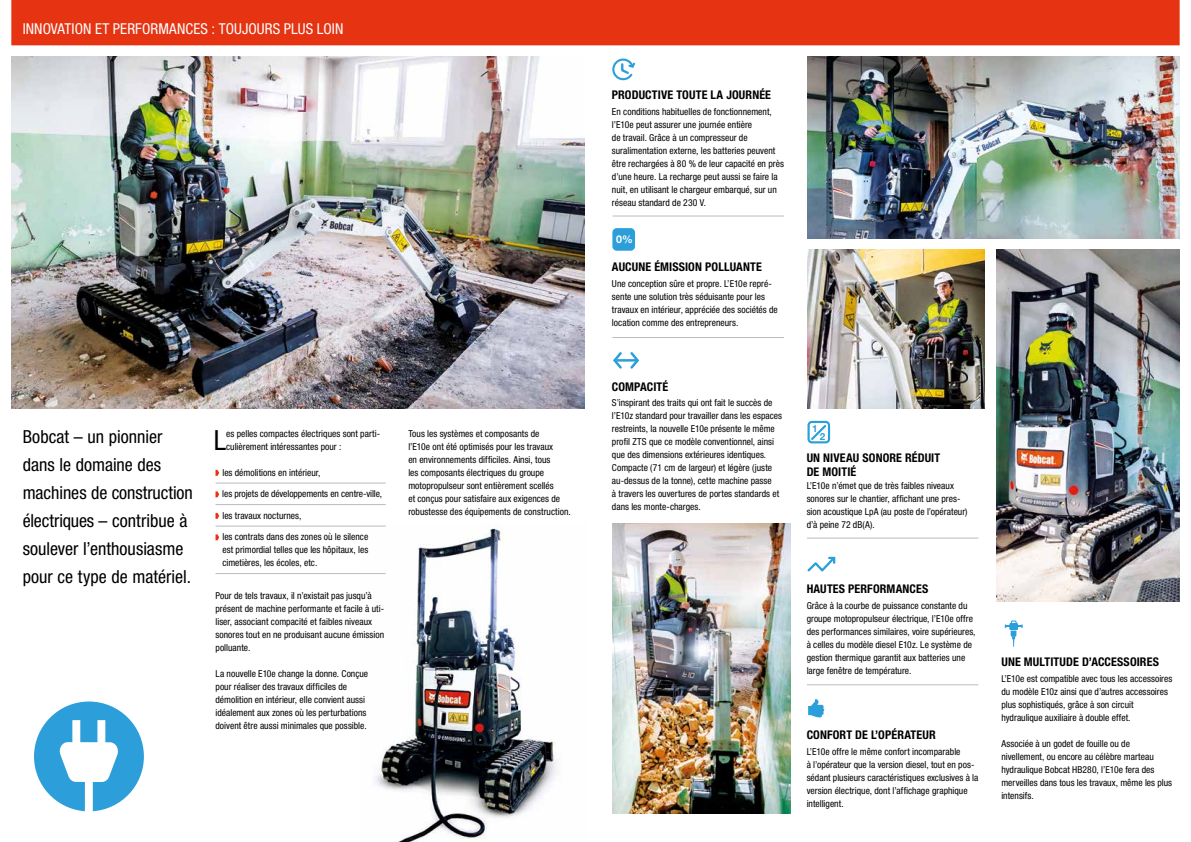
<style>
.page{position:relative;width:1191px;height:842px;background:#fff}
.page>*{position:absolute;margin:0;border:0;box-sizing:border-box;transform-origin:0 0}
.t1{font:condensed 27.8px "Helvetica Neue LT Pro";color:#000}
.t2{font:condensed 18px/28px "Helvetica Neue LT Pro";color:#000}
.t3{font:condensed 15px "Helvetica Neue LT Pro";letter-spacing:.005em;color:#fff}
.t4{font:700 condensed 12px/14px "Helvetica Neue LT Pro";letter-spacing:.01em;color:#000}
.t5{font:700 10.7px "Helvetica Neue LT Pro";color:#fff}
.t6{font:700 9.8px "Helvetica Neue LT Pro";color:#2c9fda}
.t7{font:condensed 9.6px/13px "Helvetica Neue LT Pro";color:#000}
</style>
<div class="page">
<div style="left:11px;top:0;width:1168px;height:45px;background:#e63312"></div>
<img style="left:11px;top:57px;width:573px;height:351px">
<img style="left:362px;top:525px;width:195px;height:317px">
<hr style="left:215px;top:483px;width:171px;height:1px;background:#b6bdc3">
<hr style="left:215px;top:504px;width:171px;height:1px;background:#b6bdc3">
<hr style="left:215px;top:526px;width:171px;height:1px;background:#b6bdc3">
<hr style="left:215px;top:573px;width:171px;height:1px;background:#b6bdc3">
<svg style="left:215px;top:470px;width:4px;height:6px"></svg>
<svg style="left:215px;top:491px;width:4px;height:6px"></svg>
<svg style="left:215px;top:513px;width:4px;height:6px"></svg>
<svg style="left:215px;top:534px;width:4px;height:6px"></svg>
<hr style="left:612px;top:216px;width:172px;height:1px;background:#b6bdc3">
<hr style="left:612px;top:337px;width:172px;height:1px;background:#b6bdc3">
<hr style="left:807px;top:538px;width:171px;height:1px;background:#b6bdc3">
<hr style="left:807px;top:685px;width:171px;height:1px;background:#b6bdc3">
<svg style="left:613px;top:58px;width:22px;height:23px"></svg>
<div style="left:613px;top:229px;width:21px;height:21px;background:#2c9fda;border-radius:3px"></div>
<div style="left:612px;top:228px;width:23px;height:23px;border:2px solid #2c9fda;border-radius:3px"></div>
<svg style="left:613px;top:352px;width:27px;height:17px"></svg>
<hr style="left:617px;top:359px;width:18px;height:3px;background:#2c9fda">
<div style="left:807px;top:421px;width:23px;height:22px;border:2px solid #2c9fda;border-radius:3px"></div>
<svg style="left:809px;top:423px;width:19px;height:19px"></svg>
<svg style="left:807px;top:556px;width:29px;height:16px"></svg>
<svg style="left:808px;top:699px;width:16px;height:18px"></svg>
<svg style="left:1004px;top:620px;width:18px;height:27px"></svg>
<svg style="left:34px;top:701px;width:110px;height:110px"></svg>
<img style="left:807px;top:249px;width:178px;height:159px">
<img style="left:807px;top:57px;width:372px;height:181px">
<img style="left:996px;top:249px;width:183px;height:352px">
<img style="left:612px;top:523px;width:178px;height:290px">
<h3 class="t3" style="left:23px;top:20px;width:322px">INNOVATION ET PERFORMANCES : TOUJOURS PLUS LOIN</h3>
<h2 class="t2" style="left:23px;top:422px;width:172px">Bobcat – un pionnier dans le domaine des machines de construction électriques – contribue à soulever l’enthousiasme pour ce type de matériel.</h2>
<h1 class="t1" style="left:214px;top:424px;width:14px">L</h1>
<p class="t7" style="left:226px;top:427px;width:155px">es pelles compactes électriques sont parti&shy;culièrement intéressantes pour :</p>
<p class="t7" style="left:222px;top:466px;width:100px">les démolitions en intérieur,</p>
<p class="t7" style="left:222px;top:487px;width:161px">les projets de développements en centre-ville,</p>
<p class="t7" style="left:222px;top:509px;width:81px">les travaux nocturnes,</p>
<p class="t7" style="left:222px;top:530px;width:147px;text-align:justify">les contrats dans des zones où le silence est primordial telles que les hôpitaux, les cimetières, les écoles, etc.</p>
<p class="t7" style="left:215px;top:589px;width:170px">Pour de tels travaux, il n’existait pas jusqu’à présent de machine performante et facile à uti&shy;liser, associant compacité et faibles niveaux sonores tout en ne produisant aucune émission polluante.</p>
<p class="t7" style="left:215px;top:667px;width:154px">La nouvelle E10e change la donne. Conçue pour réaliser des travaux difficiles de démolition en intérieur, elle convient aussi idéalement aux zones où les perturbations doivent être aussi minimales que possible.</p>
<p class="t7" style="left:408px;top:427px;width:164px">Tous les systèmes et composants de<br>l’E10e ont été optimisés pour les travaux<br>en environnements difficiles. Ainsi, tous<br>les composants électriques du groupe motopropulseur sont entièrement scellés<br>et conçus pour satisfaire aux exigences de robustesse des équipements de construction.</p>
<p class="t4" style="left:612px;top:88px;width:160px">PRODUCTIVE TOUTE LA JOURNÉE</p>
<p class="t7" style="left:612px;top:105px;width:173px">En conditions habituelles de fonctionnement, l’E10e peut assurer une journée entière<br>de travail. Grâce à un compresseur de suralimentation externe, les batteries peuvent être rechargées à 80 % de leur capacité en près d’une heure. La recharge peut aussi se faire la nuit, en utilisant le chargeur embarqué, sur un réseau standard de 230 V.</p>
<p class="t5" style="left:616px;top:232px;width:18px">0%</p>
<p class="t4" style="left:612px;top:260px;width:151px">AUCUNE ÉMISSION POLLUANTE</p>
<p class="t7" style="left:612px;top:277px;width:167px">Une conception sûre et propre. L’E10e repré&shy;sente une solution très séduisante pour les travaux en intérieur, appréciée des sociétés de location comme des entrepreneurs.</p>
<p class="t4" style="left:612px;top:379px;width:58px">COMPACITÉ</p>
<p class="t7" style="left:612px;top:396px;width:172px">S’inspirant des traits qui ont fait le succès de l’E10z standard pour travailler dans les espaces restreints, la nouvelle E10e présente le même profil ZTS que ce modèle conventionnel, ainsi que des dimensions extérieures identiques.<br>Compacte (71 cm de largeur) et légère (juste au-dessus de la tonne), cette machine passe<br>à travers les ouvertures de portes standards et dans les monte-charges.</p>
<p class="t6" style="left:812px;top:422px;width:7px">1</p>
<p class="t6" style="left:820px;top:430px;width:7px">2</p>
<p class="t4" style="left:806px;top:451px;width:135px">UN NIVEAU SONORE RÉDUIT<br>DE MOITIÉ</p>
<p class="t7" style="left:806px;top:479px;width:162px">L’E10e n’émet que de très faibles niveaux sonores sur le chantier, affichant une pres&shy;sion acoustique LpA (au poste de l’opérateur) d’à peine 72 dB(A).</p>
<p class="t4" style="left:806px;top:582px;width:123px">HAUTES PERFORMANCES</p>
<p class="t7" style="left:806px;top:599px;width:170px">Grâce à la courbe de puissance constante du groupe motopropulseur électrique, l’E10e offre des performances similaires, voire supérieures, à celles du modèle diesel E10z. Le système de gestion thermique garantit aux batteries une large fenêtre de température.</p>
<p class="t4" style="left:806px;top:728px;width:131px">CONFORT DE L’OPÉRATEUR</p>
<p class="t7" style="left:806px;top:745px;width:173px">L’E10e offre le même confort incomparable<br>à l’opérateur que la version diesel, tout en pos&shy;sédant plusieurs caractéristiques exclusives à la version électrique, dont l’affichage graphique intelligent.</p>
<p class="t4" style="left:1001px;top:655px;width:159px">UNE MULTITUDE D’ACCESSOIRES</p>
<p class="t7" style="left:1001px;top:672px;width:172px">L’E10e est compatible avec tous les accessoires du modèle E10z ainsi que d’autres accessoires plus sophistiqués, grâce à son circuit hydraulique auxiliaire à double effet.</p>
<p class="t7" style="left:1001px;top:737px;width:172px">Associée à un godet de fouille ou de nivellement, ou encore au célèbre marteau hydraulique Bobcat HB280, l’E10e fera des merveilles dans tous les travaux, même les plus intensifs.</p>
</div>
